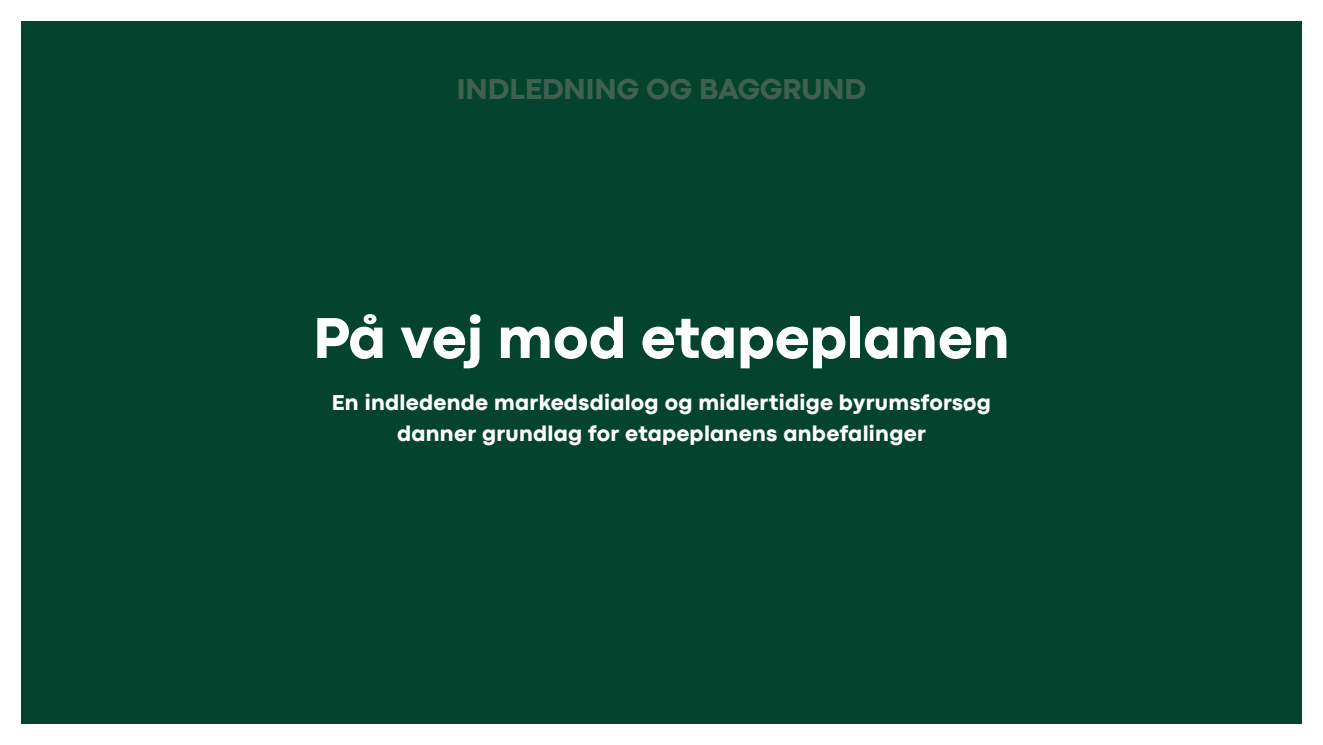
<style>
.page{position:relative;width:1323px;height:745px;background:#fff}
.page>*{position:absolute;margin:0;border:0;box-sizing:border-box;transform-origin:0 0}
.t1{font:800 60px "Codec Pro";color:#fff}
.t2{font:800 30px "Codec Pro";color:#406150}
.GV_Brødoverskrift_niv__1{font:800 22.5px "Codec Pro";letter-spacing:.01em;color:#fff}
</style>
<div class="page">
<div style="left:21px;top:21px;width:1281px;height:702px;background:#04432e"></div>
<p class="t2" style="left:457px;top:71px;width:411px">INDLEDNING OG BAGGRUND</p>
<p class="t1" style="left:313px;top:302px;width:698px">På vej mod etapeplanen</p>
<h5 class="GV_Brødoverskrift_niv__1" style="left:332px;top:389px;width:660px">En indledende markedsdialog og midlertidige byrumsforsøg</h5>
<h5 class="GV_Brødoverskrift_niv__1" style="left:397px;top:419px;width:530px">danner grundlag for etapeplanens anbefalinger</h5>
</div>
